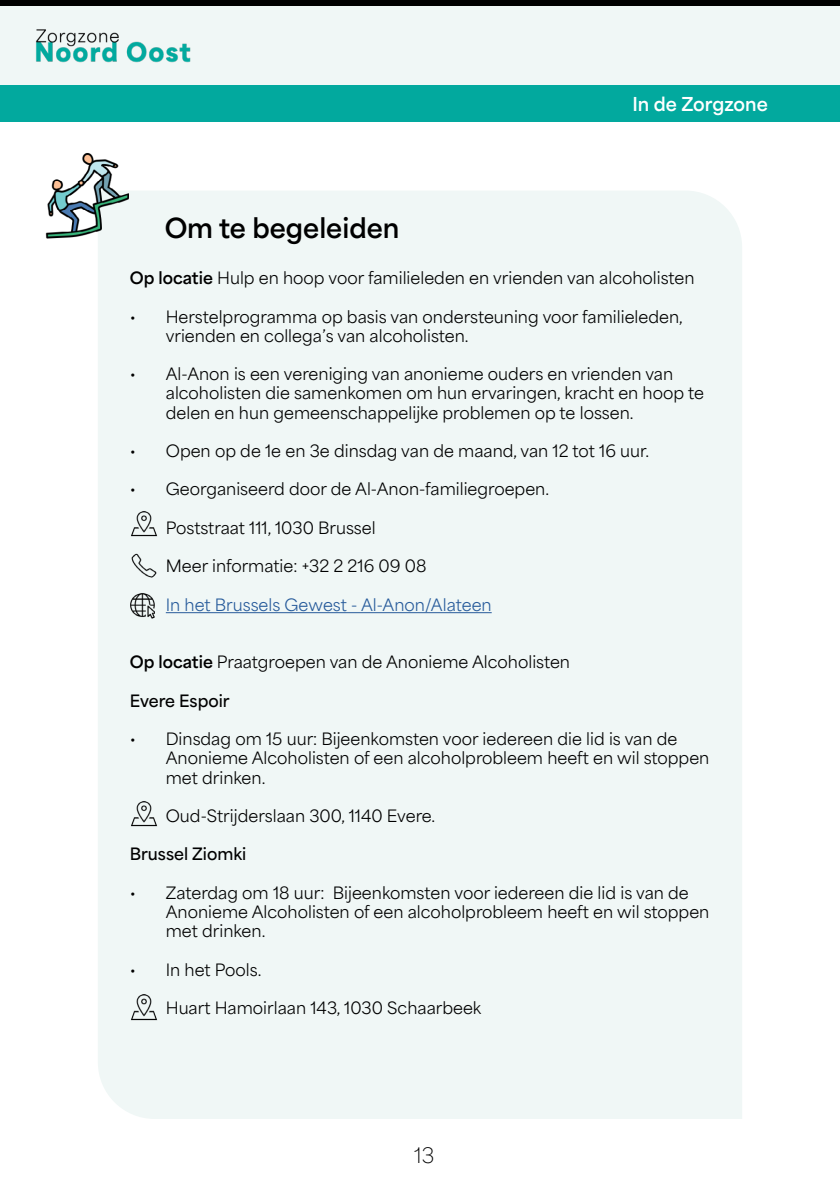
<style>
.page{position:relative;width:840px;height:1191px;background:#fff}
.page>*{position:absolute;margin:0;border:0;box-sizing:border-box;transform-origin:0 0}
.t1{font:700 26px "Area Normal";color:#000}
.t2{font:100 20px "Area Normal";color:#000}
.t3{font:700 18px "Area Normal";color:#fff}
.t4{font:16px/19.2px "Area Normal";color:#000}
.t5{font:16px "Area Normal";color:#275b9b}
.t6{font:600 16px "Area Normal";color:#000}
.s1{font-weight:700}
</style>
<div class="page">
<div style="left:0;top:6px;width:839px;height:79px;background:#f0f7f6"></div>
<div style="left:0;top:0;width:839px;height:6px;background:#000"></div>
<div style="left:0;top:85px;width:839px;height:36px;background:#02a99e"></div>
<img style="left:36px;top:29px;width:155px;height:34px">
<div style="left:98px;top:191px;width:643px;height:928px;background:#f0f7f6"></div>
<img style="left:45px;top:153px;width:84px;height:85px">
<hr style="left:166px;top:612px;width:325px;height:1px;background:#275b9b">
<img style="left:131px;top:592px;width:24px;height:26px">
<img style="left:131px;top:552px;width:26px;height:26px">
<img style="left:131px;top:510px;width:26px;height:27px">
<img style="left:131px;top:994px;width:26px;height:26px">
<img style="left:131px;top:800px;width:26px;height:26px">
<p class="t3" style="left:632px;top:87px;width:137px">In de Zorgzone</p>
<h1 class="t1" style="left:165px;top:204px;width:236px">Om te begeleiden</h1>
<p class="t4" style="left:130px;top:266px;width:566px"><span class="s1">Op locatie</span> Hulp en hoop voor familieleden en vrienden van alcoholisten</p>
<p class="t4" style="left:166px;top:305px;width:518px;text-indent:-36px">• Herstelprogramma op basis van ondersteuning voor familieleden, vrienden en collega’s van alcoholisten.</p>
<p class="t4" style="left:166px;top:362px;width:539px;text-indent:-36px">• Al-Anon is een vereniging van anonieme ouders en vrienden van alcoholisten die samenkomen om hun ervaringen, kracht en hoop te delen en hun gemeenschappelijke problemen op te lossen.</p>
<p class="t4" style="left:130px;top:439px;width:521px">• Open op de 1e en 3e dinsdag van de maand, van 12 tot 16 uur.</p>
<p class="t4" style="left:130px;top:478px;width:420px">• Georganiseerd door de Al-Anon-familiegroepen.</p>
<p class="t4" style="left:166px;top:516px;width:211px">Poststraat 111, 1030 Brussel</p>
<p class="t4" style="left:166px;top:554px;width:262px">Meer informatie: +32 2 216 09 08</p>
<p class="t5" style="left:166px;top:590px;width:327px">In het Brussels Gewest - Al-Anon/Alateen</p>
<p class="t4" style="left:130px;top:650px;width:441px"><span class="s1">Op locatie</span> Praatgroepen van de Anonieme Alcoholisten</p>
<p class="t6" style="left:130px;top:686px;width:101px">Evere Espoir</p>
<p class="t4" style="left:166px;top:727px;width:545px;text-indent:-36px">• Dinsdag om 15 uur: Bijeenkomsten voor iedereen die lid is van de<br>Anonieme Alcoholisten of een alcoholprobleem heeft en wil stoppen met drinken.</p>
<p class="t4" style="left:166px;top:804px;width:271px">Oud-Strijderslaan 300, 1140 Evere.</p>
<p class="t6" style="left:130px;top:840px;width:118px">Brussel Ziomki</p>
<p class="t4" style="left:166px;top:881px;width:545px;text-indent:-36px">• Zaterdag om 18 uur: Bijeenkomsten voor iedereen die lid is van de<br>Anonieme Alcoholisten of een alcoholprobleem heeft en wil stoppen met drinken.</p>
<p class="t4" style="left:130px;top:958px;width:133px">• In het Pools.</p>
<p class="t4" style="left:166px;top:996px;width:317px">Huart Hamoirlaan 143, 1030 Schaarbeek</p>
<p class="t2" style="left:414px;top:1138px;width:22px">13</p>
</div>
